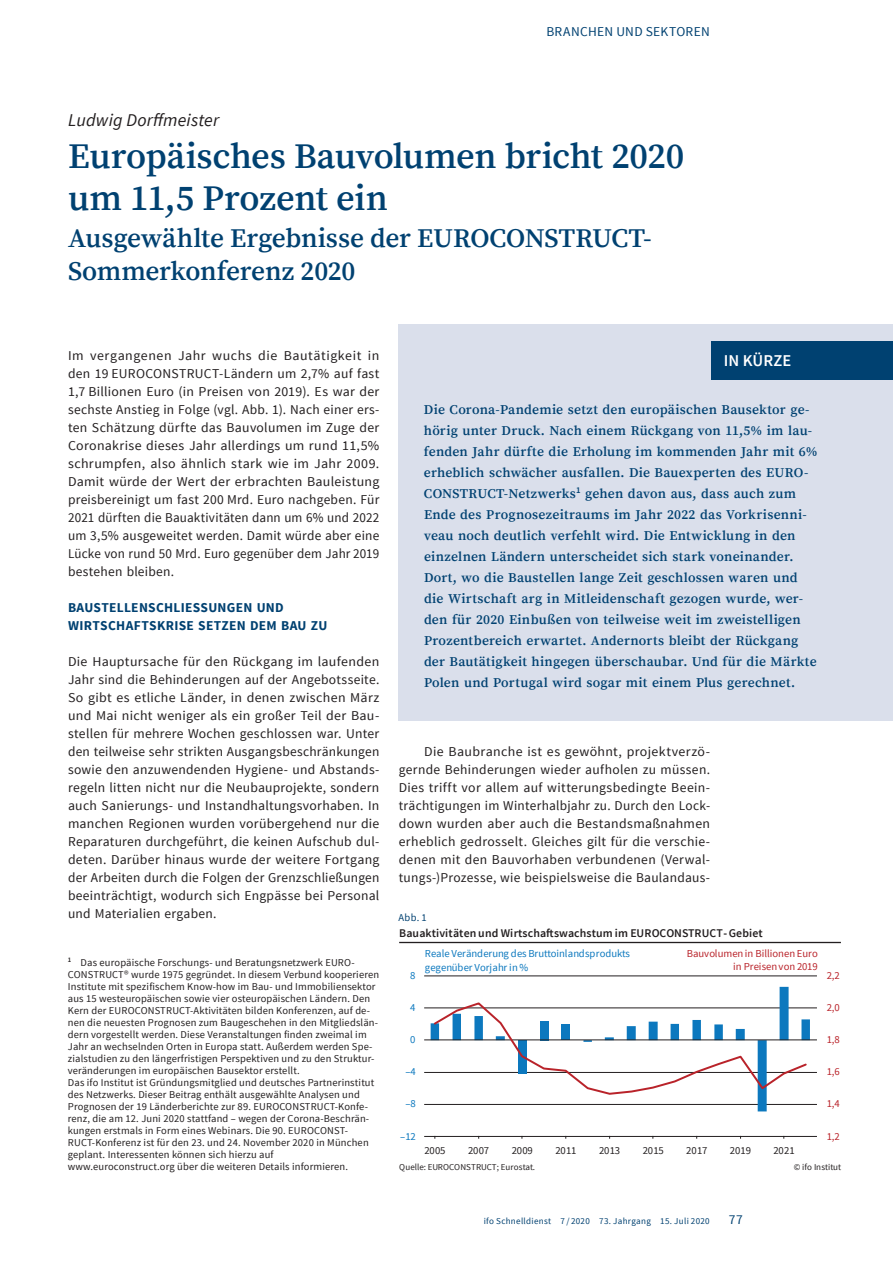
<style>
.page{position:relative;width:893px;height:1263px;background:#fff}
.page>*{position:absolute;margin:0;border:0;box-sizing:border-box;transform-origin:0 0}
.t1{font:600 36px/42px "Source Serif Pro";letter-spacing:-.01em;color:#004171}
.t2{font:600 27px/33px "Source Serif Pro";letter-spacing:-.01em;color:#004171}
.t3{font:italic 18px "Source Sans Pro";letter-spacing:.01em;color:#231f20}
.t4{font:600 16.5px "Source Sans Pro";color:#fff}
.t5{font:13.5px/18px "Source Sans Pro";letter-spacing:.02em;color:#231f20;text-align:justify}
.t6{font:600 13.5px/21px "Source Serif Pro";letter-spacing:.015em;color:#004171}
.t7{font:700 13.5px/18px "Source Sans Pro";letter-spacing:.02em;color:#004171}
.t8{font:13.5px "Source Sans Pro";letter-spacing:.025em;color:#004171}
.t9{font:600 11.85px "Source Sans Pro";letter-spacing:.01em;color:#231f20}
.t10{font:10.65px/13.5px "Source Sans Pro";letter-spacing:-.005em;color:#0c78be}
.t11{font:10.65px/13.5px "Source Sans Pro";color:#b9232a;text-align:right}
.t12{font:10.65px "Source Sans Pro";letter-spacing:-.025em;color:#231f20}
.t13{font:10.5px/12px "Source Sans Pro";letter-spacing:.015em;color:#231f20}
.t14{font:10.5px "Source Sans Pro";color:#004171}
.t15{font:9px "Source Sans Pro";letter-spacing:.035em;color:#004171}
.t16{font:9px "Source Sans Pro";letter-spacing:.005em;color:#231f20}
</style>
<div class="page">
<div style="left:398px;top:324px;width:495px;height:396px;background:#dadfeb"></div>
<div style="left:711px;top:341px;width:182px;height:38px;background:#004171"></div>
<hr style="left:424px;top:975px;width:393px;height:1px;background:#231f20">
<hr style="left:424px;top:1007px;width:393px;height:1px;background:#231f20">
<hr style="left:424px;top:1072px;width:393px;height:1px;background:#231f20">
<hr style="left:424px;top:1104px;width:393px;height:1px;background:#231f20">
<hr style="left:424px;top:1136px;width:393px;height:1px;background:#231f20">
<svg style="left:431px;top:987px;width:379px;height:124px"></svg>
<hr style="left:424px;top:1039px;width:393px;height:1px;background:#231f20">
<svg style="left:432px;top:1001px;width:376px;height:95px"></svg>
<hr style="left:399px;top:942px;width:442px;height:1px;background:#231f20">
<p class="t8" style="left:546px;top:23px;width:165px">BRANCHEN UND SEKTOREN</p>
<h3 class="t3" style="left:68px;top:109px;width:153px">Ludwig Dorffmeister</h3>
<h1 class="t1" style="left:68px;top:136px;width:618px">Europäisches Bauvolumen bricht 2020 um 11,5 Prozent ein</h1>
<h2 class="t2" style="left:68px;top:223px;width:585px">Ausgewählte Ergebnisse der EUROCONSTRUCT-<br>Sommerkonferenz 2020</h2>
<p class="t5" style="left:68px;top:347px;width:313px">Im vergangenen Jahr wuchs die Bautätigkeit in den 19 EUROCONSTRUCT-Ländern um 2,7% auf fast 1,7 Billionen Euro (in Preisen von 2019). Es war der sechste Anstieg in Folge (vgl. Abb. 1). Nach einer ers&shy;ten Schätzung dürfte das Bauvolumen im Zuge der Coronakrise dieses Jahr allerdings um rund 11,5% schrumpfen, also ähnlich stark wie im Jahr 2009.<br>Damit würde der Wert der erbrachten Bauleistung preisbereinigt um fast 200 Mrd. Euro nachgeben. Für 2021 dürften die Bauaktivitäten dann um 6% und 2022 um 3,5% ausgeweitet werden. Damit würde aber eine Lücke von rund 50 Mrd. Euro gegenüber dem Jahr 2019 bestehen bleiben.</p>
<p class="t7" style="left:68px;top:599px;width:261px">BAUSTELLENSCHLIESSUNGEN UND<br>WIRTSCHAFTSKRISE SETZEN DEM BAU ZU</p>
<p class="t5" style="left:68px;top:653px;width:313px">Die Hauptursache für den Rückgang im laufenden Jahr sind die Behinderungen auf der Angebotsseite.<br>So gibt es etliche Länder, in denen zwischen März und Mai nicht weniger als ein großer Teil der Bau&shy;stellen für mehrere Wochen geschlossen war. Unter den teilweise sehr strikten Ausgangsbeschränkungen sowie den anzuwendenden Hygiene- und Abstands&shy;regeln litten nicht nur die Neubauprojekte, sondern auch Sanierungs- und Instandhaltungsvorhaben. In manchen Regionen wurden vorübergehend nur die Reparaturen durchgeführt, die keinen Aufschub dul&shy;deten. Darüber hinaus wurde der weitere Fortgang der Arbeiten durch die Folgen der Grenzschließungen beeinträchtigt, wodurch sich Engpässe bei Personal und Materialien ergaben.</p>
<p class="t13" style="left:68px;top:957px;width:313px"><sup>1</sup> Das europäische Forschungs- und Beratungsnetzwerk EURO-CONSTRUCT® wurde 1975 gegründet. In diesem Verbund kooperieren Institute mit spezifischem Know-how im Bau- und Immobiliensektor aus 15 westeuropäischen sowie vier osteuropäischen Ländern. Den Kern der EUROCONSTRUCT-Aktivitäten bilden Konferenzen, auf de&shy;nen die neuesten Prognosen zum Baugeschehen in den Mitgliedslän&shy;dern vorgestellt werden. Diese Veranstaltungen finden zweimal im Jahr an wechselnden Orten in Europa statt. Außerdem werden Spe&shy;zialstudien zu den längerfristigen Perspektiven und zu den Struktur&shy;veränderungen im europäischen Bausektor erstellt.<br>Das ifo Institut ist Gründungsmitglied und deutsches Partnerinstitut des Netzwerks. Dieser Beitrag enthält ausgewählte Analysen und Prognosen der 19 Länderberichte zur 89. EUROCONSTRUCT-Konfe&shy;renz, die am 12. Juni 2020 stattfand – wegen der Corona-Beschrän&shy;kungen erstmals in Form eines Webinars. Die 90. EUROCONST-RUCT-Konferenz ist für den 23. und 24. November 2020 in München geplant. Interessenten können sich hierzu auf www.euroconstruct.org über die weiteren Details informieren.</p>
<p class="t4" style="left:724px;top:350px;width:69px">IN KÜRZE</p>
<p class="t6" style="left:424px;top:400px;width:395px">Die Corona-Pandemie setzt den europäischen Bausektor ge&shy;hörig unter Druck. Nach einem Rückgang von 11,5% im lau&shy;fenden Jahr dürfte die Erholung im kommenden Jahr mit 6% erheblich schwächer ausfallen. Die Bauexperten des EURO-CONSTRUCT-Netzwerks<sup>1</sup> gehen davon aus, dass auch zum Ende des Prognosezeitraums im Jahr 2022 das Vorkrisenni&shy;veau noch deutlich verfehlt wird. Die Entwicklung in den einzelnen Ländern unterscheidet sich stark voneinander.<br>Dort, wo die Baustellen lange Zeit geschlossen waren und die Wirtschaft arg in Mitleidenschaft gezogen wurde, wer&shy;den für 2020 Einbußen von teilweise weit im zweistelligen Prozentbereich erwartet. Andernorts bleibt der Rückgang der Bautätigkeit hingegen überschaubar. Und für die Märkte Polen und Portugal wird sogar mit einem Plus gerechnet.</p>
<p class="t5" style="left:399px;top:743px;width:313px;text-indent:26px">Die Baubranche ist es gewöhnt, projektverzö&shy;gernde Behinderungen wieder aufholen zu müssen.<br>Dies trifft vor allem auf witterungsbedingte Beein&shy;trächtigungen im Winterhalbjahr zu. Durch den Lock&shy;down wurden aber auch die Bestandsmaßnahmen erheblich gedrosselt. Gleiches gilt für die verschie&shy;denen mit den Bauvorhaben verbundenen (Verwal&shy;tungs-)Prozesse, wie beispielsweise die Baulandaus-</p>
<p class="t14" style="left:398px;top:911px;width:30px">Abb. 1</p>
<p class="t9" style="left:399px;top:925px;width:365px">Bauaktivitäten und Wirtschaftswachstum im EUROCONSTRUCT-Gebiet</p>
<p class="t10" style="left:425px;top:947px;width:207px">Reale Veränderung des Bruttoinlandsprodukts gegenüber Vorjahr in %</p>
<p class="t11" style="left:687px;top:947px;width:132px">Bauvolumen in Billionen Euro in Preisen von 2019</p>
<p class="t10" style="left:410px;top:968px;width:7px">8</p>
<p class="t10" style="left:410px;top:1000px;width:7px">4</p>
<p class="t10" style="left:410px;top:1033px;width:7px">0</p>
<p class="t10" style="left:405px;top:1065px;width:12px">–4</p>
<p class="t10" style="left:405px;top:1097px;width:12px">–8</p>
<p class="t10" style="left:400px;top:1129px;width:17px">–12</p>
<p class="t11" style="left:827px;top:968px;width:15px">2,2</p>
<p class="t11" style="left:827px;top:1000px;width:15px">2,0</p>
<p class="t11" style="left:827px;top:1033px;width:15px">1,8</p>
<p class="t11" style="left:827px;top:1065px;width:15px">1,6</p>
<p class="t11" style="left:827px;top:1097px;width:15px">1,4</p>
<p class="t11" style="left:827px;top:1129px;width:15px">1,2</p>
<p class="t12" style="left:424px;top:1143px;width:23px">2005</p>
<p class="t12" style="left:468px;top:1143px;width:23px">2007</p>
<p class="t12" style="left:512px;top:1143px;width:23px">2009</p>
<p class="t12" style="left:555px;top:1143px;width:23px">2011</p>
<p class="t12" style="left:599px;top:1143px;width:23px">2013</p>
<p class="t12" style="left:643px;top:1143px;width:23px">2015</p>
<p class="t12" style="left:686px;top:1143px;width:23px">2017</p>
<p class="t12" style="left:730px;top:1143px;width:23px">2019</p>
<p class="t12" style="left:774px;top:1143px;width:23px">2021</p>
<p class="t16" style="left:399px;top:1161px;width:138px">Quelle: EUROCONSTRUCT; Eurostat.</p>
<p class="t16" style="left:794px;top:1161px;width:49px">© ifo Institut</p>
<p class="t15" style="left:484px;top:1215px;width:228px">ifo Schnelldienst 7 / 2020 73. Jahrgang 15. Juli 2020</p>
<p class="t8" style="left:729px;top:1211px;width:15px">77</p>
</div>
